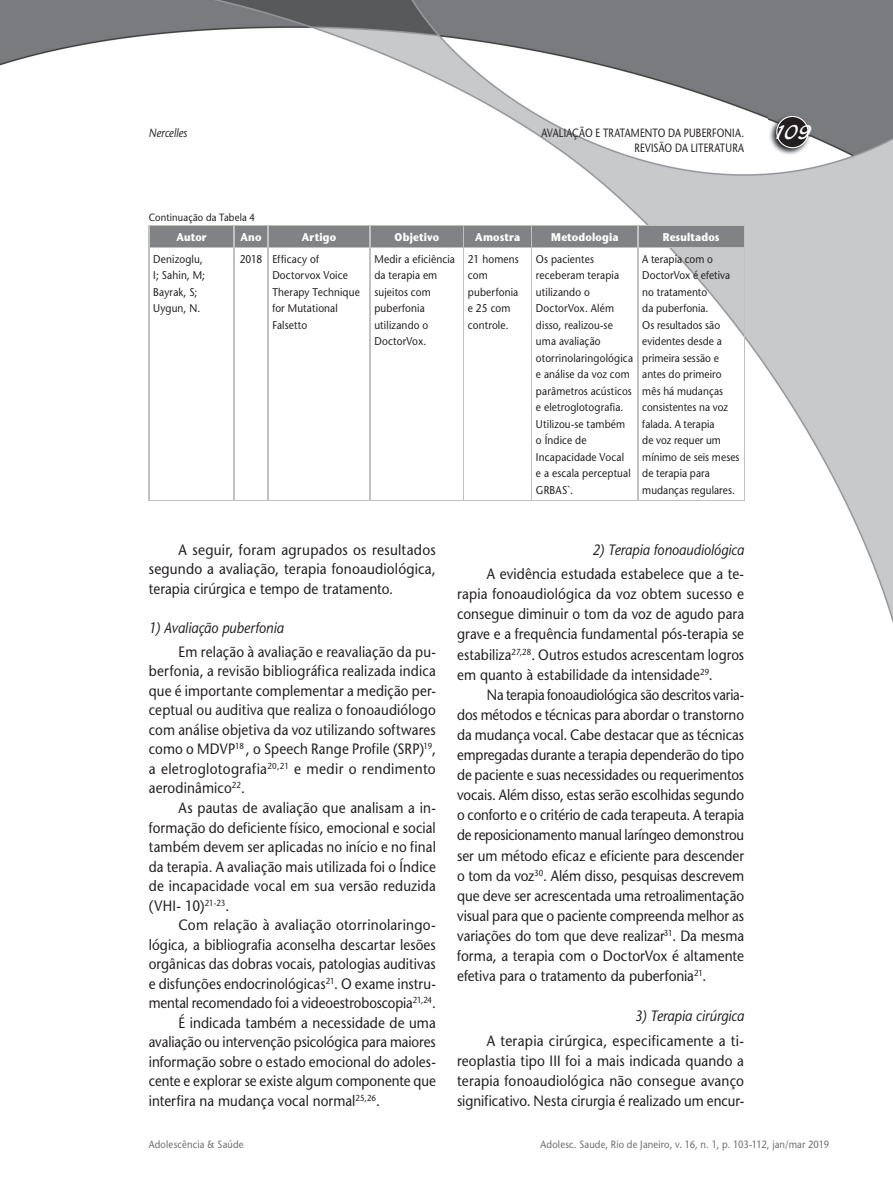
<style>
.page{position:relative;width:893px;height:1191px;background:#fff}
.page>*{position:absolute;margin:0;border:0;box-sizing:border-box;transform-origin:0 0}
.t1{font:21px "Blacklight D";color:#fff}
.t2{font:15px/19.5px "Stone Sans";letter-spacing:.005em;color:#231f20;text-align:justify;scale:.9 1}
.t3{font:15px/20.1px "Stone Sans";letter-spacing:.005em;color:#231f20;text-align:justify;scale:.88 1}
.t4{font:15px/20.1px "Stone Sans";letter-spacing:.005em;color:#231f20;text-align:justify;scale:.92 1}
.t5{font:15px "Stone Sans";letter-spacing:.005em;color:#231f20;scale:.89 1}
.t6{font:italic 15px "Stone Sans";color:#231f20;scale:.9 1}
.t7{font:12px "Stone Sans";letter-spacing:.02em;color:#231f20;scale:.8 1}
.t8{font:italic 12px "Stone Sans";letter-spacing:.005em;color:#231f20;scale:.85 1}
.t9{font:11.25px/16.5px "Stone Sans";letter-spacing:.01em;color:#231f20;scale:.9 1}
.t10{font:700 11.25px "Stone Sans";letter-spacing:.015em;color:#fff;scale:.9 1}
.t11{font:10.5px "Stone Sans";letter-spacing:.015em;color:#6c6d70;scale:.9 1}
.t12{font:10.5px "Stone Sans";letter-spacing:.015em;color:#231f20;scale:.9 1}
</style>
<div class="page">
<img style="left:0;top:0;width:893px;height:623px">
<img style="left:769px;top:115px;width:41px;height:41px">
<svg style="left:776px;top:116px;width:33px;height:32px"></svg>
<hr style="left:463px;top:247px;width:1px;height:253px;background:#fff">
<hr style="left:531px;top:247px;width:1px;height:253px;background:#fff">
<hr style="left:234px;top:247px;width:1px;height:253px;background:#c1c1c0">
<hr style="left:268px;top:247px;width:1px;height:253px;background:#c1c1c0">
<hr style="left:370px;top:247px;width:1px;height:253px;background:#c1c1c0">
<hr style="left:464px;top:247px;width:1px;height:253px;background:#c1c1c0">
<hr style="left:532px;top:247px;width:1px;height:253px;background:#c1c1c0">
<hr style="left:638px;top:247px;width:1px;height:253px;background:#c1c1c0">
<hr style="left:149px;top:247px;width:85px;height:1px;background:#c1c1c0">
<hr style="left:234px;top:247px;width:34px;height:1px;background:#c1c1c0">
<hr style="left:268px;top:247px;width:102px;height:1px;background:#c1c1c0">
<hr style="left:370px;top:247px;width:94px;height:1px;background:#c1c1c0">
<hr style="left:464px;top:247px;width:68px;height:1px;background:#c1c1c0">
<hr style="left:532px;top:247px;width:106px;height:1px;background:#c1c1c0">
<hr style="left:638px;top:247px;width:106px;height:1px;background:#c1c1c0">
<div style="left:149px;top:225px;width:596px;height:22px;background:#808285"></div>
<hr style="left:149px;top:247px;width:1px;height:253px;background:#c1c1c0">
<hr style="left:744px;top:247px;width:1px;height:253px;background:#c1c1c0">
<hr style="left:149px;top:500px;width:85px;height:1px;background:#c1c1c0">
<hr style="left:234px;top:500px;width:34px;height:1px;background:#c1c1c0">
<hr style="left:268px;top:500px;width:102px;height:1px;background:#c1c1c0">
<hr style="left:370px;top:500px;width:94px;height:1px;background:#c1c1c0">
<hr style="left:464px;top:500px;width:68px;height:1px;background:#c1c1c0">
<hr style="left:532px;top:500px;width:106px;height:1px;background:#c1c1c0">
<hr style="left:638px;top:500px;width:106px;height:1px;background:#c1c1c0">
<p class="t8" style="left:149px;top:126px;width:47px">Nercelles</p>
<p class="t7" style="left:541px;top:126px;width:255px">AVALIAÇÃO E TRATAMENTO DA PUBERFONIA.</p>
<h1 class="t1" style="left:773px;top:119px;width:40px">109</h1>
<p class="t7" style="left:634px;top:140px;width:139px">REVISÃO DA LITERATURA</p>
<p class="t12" style="left:149px;top:211px;width:119px">Continuação da Tabela 4</p>
<p class="t10" style="left:176px;top:230px;width:35px">Autor</p>
<p class="t10" style="left:241px;top:230px;width:25px">Ano</p>
<p class="t10" style="left:302px;top:230px;width:40px">Artigo</p>
<p class="t10" style="left:395px;top:230px;width:51px">Objetivo</p>
<p class="t10" style="left:475px;top:230px;width:51px">Amostra</p>
<p class="t10" style="left:551px;top:230px;width:76px">Metodologia</p>
<p class="t10" style="left:663px;top:230px;width:65px">Resultados</p>
<p class="t9" style="left:153px;top:250px;width:59px">Denizoglu,<br>I; Sahin, M;<br>Bayrak, S;<br>Uygun, N.</p>
<p class="t9" style="left:272px;top:250px;width:99px;text-indent:-33px">2018 Efficacy of<br>Doctorvox Voice<br>Therapy Technique for Mutational<br>Falsetto</p>
<p class="t9" style="left:374px;top:250px;width:91px">Medir a eficiência da terapia em sujeitos com puberfonia utilizando o<br>DoctorVox.</p>
<p class="t9" style="left:468px;top:250px;width:58px">21 homens com puberfonia e 25 com controle.</p>
<p class="t9" style="left:536px;top:250px;width:109px">Os pacientes receberam terapia utilizando o<br>DoctorVox. Além disso, realizou-se uma avaliação otorrinolaringológica e análise da voz com parâmetros acústicos e eletroglotografia.<br>Utilizou-se também o Índice de<br>Incapacidade Vocal<br>e a escala perceptual<br>GRBAS`.</p>
<p class="t9" style="left:642px;top:251px;width:110px">A terapia com o<br>DoctorVox é efetiva no tratamento<br>da puberfonia.<br>Os resultados são evidentes desde a primeira sessão e antes do primeiro mês há mudanças consistentes na voz falada. A terapia<br>de voz requer um mínimo de seis meses de terapia para mudanças regulares.</p>
<p class="t4" style="left:149px;top:540px;width:313px;line-height:19.5px;text-indent:30px">A seguir, foram agrupados os resultados segundo a avaliação, terapia fonoaudiológica, terapia cirúrgica e tempo de tratamento.</p>
<p class="t6" style="left:149px;top:619px;width:151px">1) Avaliação puberfonia</p>
<p class="t2" style="left:149px;top:642px;width:320px;text-indent:30px">Em relação à avaliação e reavaliação da pu&shy;berfonia, a revisão bibliográfica realizada indica que é importante complementar a medição per&shy;ceptual ou auditiva que realiza o fonoaudiólogo com análise objetiva da voz utilizando softwares como o MDVP<sup>18</sup> , o Speech Range Profile (SRP)<sup>19</sup>, a eletroglotografia<sup>20,21</sup> e medir o rendimento aerodinâmico<sup>22</sup>.</p>
<p class="t2" style="left:149px;top:798px;width:320px;text-indent:30px">As pautas de avaliação que analisam a in&shy;formação do deficiente físico, emocional e social também devem ser aplicadas no início e no final da terapia. A avaliação mais utilizada foi o Índice de incapacidade vocal em sua versão reduzida (VHI- 10)<sup>21-23</sup>.</p>
<p class="t4" style="left:179px;top:915px;width:281px">Com relação à avaliação otorrinolaringo-</p>
<p class="t2" style="left:149px;top:934px;width:320px">lógica, a bibliografia aconselha descartar lesões</p>
<p class="t2" style="left:149px;top:954px;width:320px">orgânicas das dobras vocais, patologias auditivas</p>
<p class="t2" style="left:149px;top:973px;width:320px">e disfunções endocrinológicas<sup>21</sup>. O exame instru-</p>
<p class="t5" style="left:149px;top:994px;width:324px">mental recomendado foi a videoestroboscopia<sup>21,24</sup>.</p>
<p class="t2" style="left:179px;top:1012px;width:287px">É indicada também a necessidade de uma</p>
<p class="t5" style="left:149px;top:1033px;width:324px">avaliação ou intervenção psicológica para maiores</p>
<p class="t2" style="left:149px;top:1052px;width:320px">informação sobre o estado emocional do adoles-</p>
<p class="t5" style="left:149px;top:1072px;width:324px">cente e explorar se existe algum componente que</p>
<p class="t2" style="left:149px;top:1091px;width:258px">interfira na mudança vocal normal<sup>25,26</sup>.</p>
<p class="t6" style="left:592px;top:541px;width:170px">2) Terapia fonoaudiológica</p>
<p class="t2" style="left:457px;top:564px;width:320px;line-height:20.1px;text-indent:30px">A evidência estudada estabelece que a te&shy;rapia fonoaudiológica da voz obtem sucesso e consegue diminuir o tom da voz de agudo para grave e a frequência fundamental pós-terapia se estabiliza<sup>27,28</sup>. Outros estudos acrescentam logros em quanto à estabilidade da intensidade<sup>29</sup>.</p>
<p class="t3" style="left:457px;top:684px;width:328px;text-indent:30px">Na terapia fonoaudiológica são descritos varia&shy;dos métodos e técnicas para abordar o transtorno da mudança vocal. Cabe destacar que as técnicas empregadas durante a terapia dependerão do tipo de paciente e suas necessidades ou requerimentos vocais. Além disso, estas serão escolhidas segundo o conforto e o critério de cada terapeuta. A terapia de reposicionamento manual laríngeo demonstrou ser um método eficaz e eficiente para descender o tom da voz<sup>30</sup>. Além disso, pesquisas descrevem que deve ser acrescentada uma retroalimentação visual para que o paciente compreenda melhor as variações do tom que deve realizar<sup>31</sup>. Da mesma forma, a terapia com o DoctorVox é altamente efetiva para o tratamento da puberfonia<sup>21</sup>.</p>
<p class="t6" style="left:635px;top:1007px;width:123px">3) Terapia cirúrgica</p>
<p class="t4" style="left:457px;top:1030px;width:313px;text-indent:30px">A terapia cirúrgica, especificamente a ti&shy;reoplastia tipo III foi a mais indicada quando a terapia fonoaudiológica não consegue avanço significativo. Nesta cirurgia é realizado um encur-</p>
<p class="t11" style="left:149px;top:1138px;width:107px">Adolescência &amp; Saúde</p>
<p class="t11" style="left:541px;top:1138px;width:322px">Adolesc. Saude, Rio de Janeiro, v. 16, n. 1, p. 103-112, jan/mar 2019</p>
</div>
